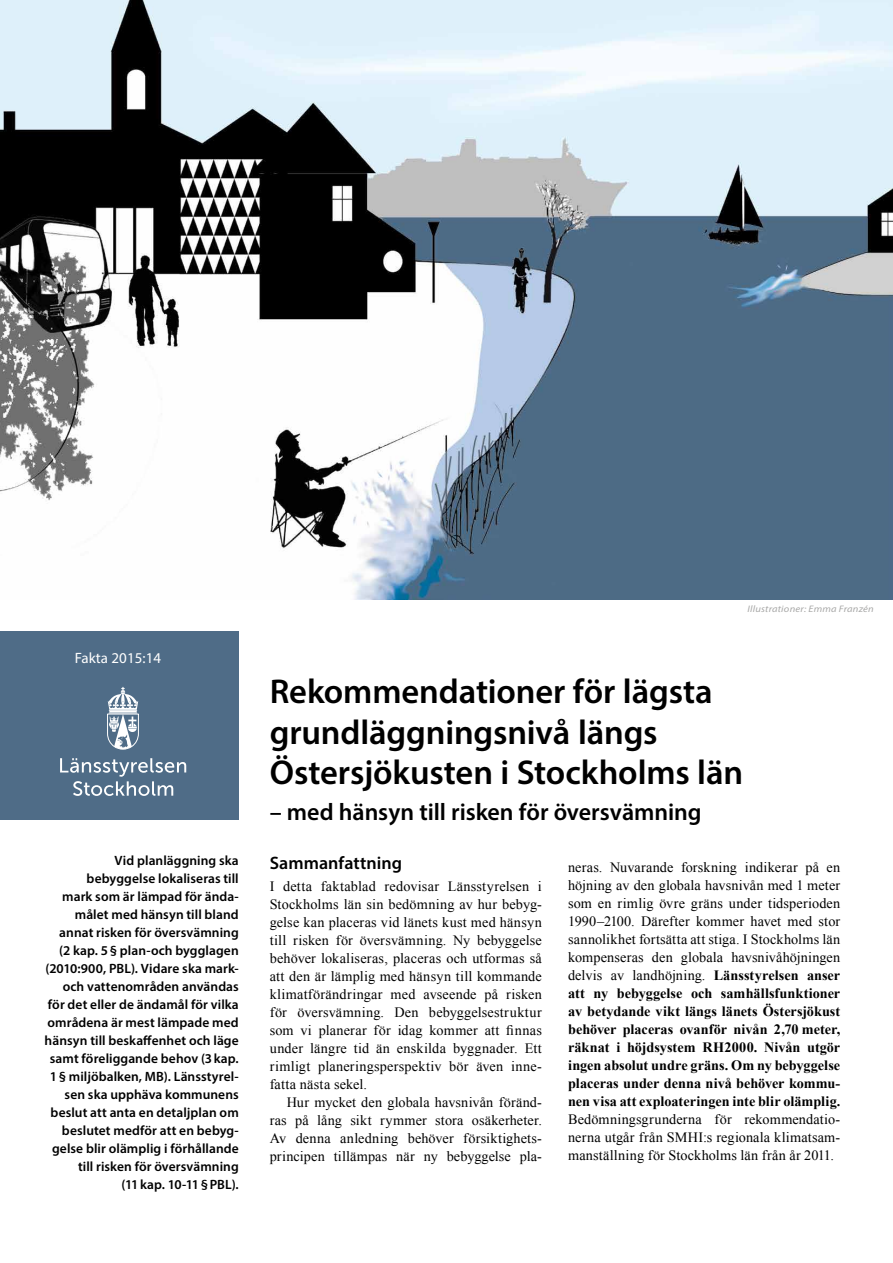
<style>
.page{position:relative;width:893px;height:1263px;background:#fff}
.page>*{position:absolute;margin:0;border:0;box-sizing:border-box;transform-origin:0 0}
.t1{font:600 34.5px/40.5px "Myriad Pro";letter-spacing:-.005em;color:#000}
.t2{font:600 24px "Myriad Pro";letter-spacing:-.005em;color:#000}
.t3{font:600 18px "Myriad Pro";letter-spacing:.005em;color:#000}
.t4{font:15px "Myriad Pro";letter-spacing:.005em;color:#fff}
.t5{font:14.25px/18px "Times New Roman";letter-spacing:.01em;color:#000;text-align:justify}
.t6{font:700 14.25px/18px "Times New Roman";color:#000;text-align:justify}
.t7{font:600 13.5px/18px "Myriad Pro";letter-spacing:.005em;color:#000;text-align:right}
.t8{font:italic 9.45px "Myriad Pro";letter-spacing:.02em;color:#a8a8a7;scale:1.11 1}
.s1{font-weight:400}
</style>
<div class="page">
<div style="left:0;top:632px;width:239px;height:188px;background:#4f6c87"></div>
<svg style="left:60px;top:758px;width:126px;height:38px"></svg>
<svg style="left:107px;top:687px;width:32px;height:63px"></svg>
<img style="left:0;top:0;width:893px;height:600px">
<p class="t4" style="left:75px;top:649px;width:88px">Fakta 2015:14</p>
<p class="t7" style="left:45px;top:851px;width:196px">Vid planläggning ska bebyggelse lokaliseras till<br>mark som är lämpad för ända&shy;målet med hänsyn till bland annat risken för översvämning<br>(2 kap. 5§ plan-och bygglagen (2010:900, PBL). Vidare ska mark&shy;och vattenområden användas för det eller de ändamål för vilka områdena är mest lämpade med hänsyn till beskaffenhet och läge samt föreliggande behov (3kap.<br>1§ miljöbalken, MB). Länsstyrel&shy;sen ska upphäva kommunens beslut att anta en detaljplan om beslutet medför att en bebyg&shy;gelse blir olämplig i förhållande till risken för översvämning (11kap. 10-11§PBL).</p>
<p class="t8" style="left:747px;top:603px;width:115px">Illustrationer: Emma Franzén</p>
<h1 class="t1" style="left:270px;top:670px;width:475px">Rekommendationer för lägsta grundläggningsnivå längs<br>Östersjökusten i Stockholms län</h1>
<h2 class="t2" style="left:270px;top:797px;width:433px">– med hänsyn till risken för översvämning</h2>
<p class="t3" style="left:270px;top:851px;width:134px">Sammanfattning</p>
<p class="t5" style="left:270px;top:877px;width:274px">I detta faktablad redovisar Länsstyrelsen i Stockholms län sin bedömning av hur bebyg&shy;gelse kan placeras vid länets kust med hänsyn till risken för översvämning. Ny bebyggelse behöver lokaliseras, placeras och utformas så att den är lämplig med hänsyn till kommande klimatförändringar med avseende på risken för översvämning. Den bebyggelsestruktur som vi planerar för idag kommer att finnas under längre tid än enskilda byggnader. Ett rimligt planeringsperspektiv bör även inne&shy;fatta nästa sekel.</p>
<p class="t5" style="left:270px;top:1093px;width:274px;text-indent:17px">Hur mycket den globala havsnivån föränd&shy;ras på lång sikt rymmer stora osäkerheter.<br>Av denna anledning behöver försiktighets&shy;principen tillämpas när ny bebyggelse pla-</p>
<p class="t6" style="left:568px;top:858px;width:274px"><span class="s1">neras. Nuvarande forskning indikerar på en höjning av den globala havsnivån med 1 meter som en rimlig övre gräns under tidsperioden 1990–2100. Därefter kommer havet med stor sannolikhet fortsätta att stiga. I Stockholms län kompenseras den globala havsnivåhöjningen delvis av landhöjning.</span> Länsstyrelsen anser att ny bebyggelse och samhällsfunktioner av betydande vikt längs länets Östersjökust behöver placeras ovanför nivån 2,70 meter, räknat i höjdsystem RH2000. Nivån utgör ingen absolut undre gräns. Om ny bebyggelse placeras under denna nivå behöver kommu&shy;nen visa att exploateringen inte blir olämplig.</p>
<p class="t5" style="left:568px;top:1110px;width:274px">Bedömningsgrunderna för rekommendatio&shy;nerna utgår från SMHI:s regionala klimatsam&shy;manställning för Stockholms län från år 2011.</p>
</div>
